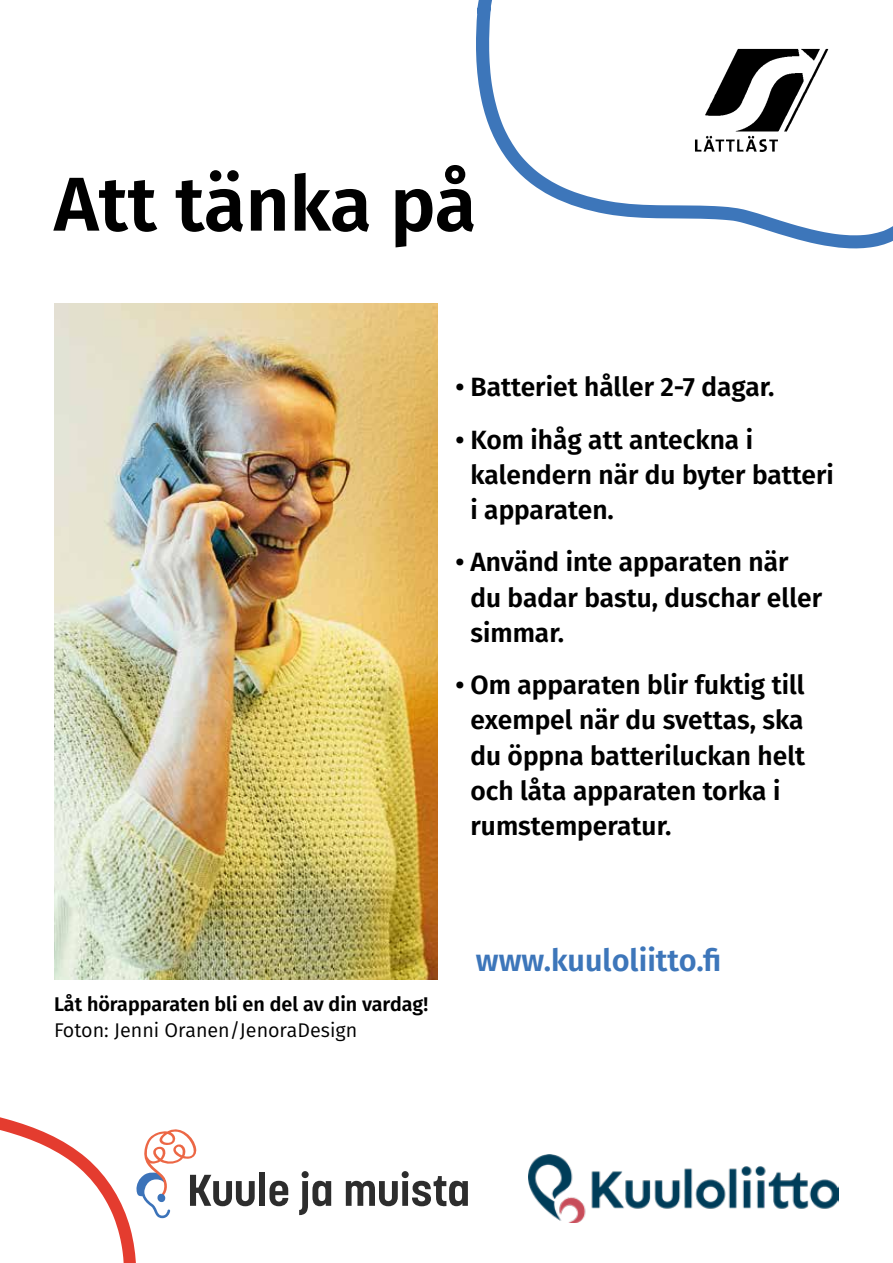
<style>
.page{position:relative;width:893px;height:1263px;background:#fff}
.page>*{position:absolute;margin:0;border:0;box-sizing:border-box;transform-origin:0 0}
.t1{font:600 76.35px "Fira Sans";color:#000}
.t2{font:600 30.75px "Fira Sans";color:#3d76ba}
.t3{font:600 26.4px/35.2px "Fira Sans";color:#000}
.t4{font:600 19.8px "Fira Sans";color:#000}
.t5{font:19.8px "Fira Sans";color:#000}
</style>
<div class="page">
<img style="left:54px;top:304px;width:383px;height:675px">
<svg style="left:476px;top:0;width:417px;height:249px"></svg>
<svg style="left:0;top:1117px;width:255px;height:146px"></svg>
<div style="left:259px;top:1172px;width:6px;height:34px;background:#2d2d2d"></div>
<svg style="left:269px;top:1181px;width:19px;height:25px"></svg>
<svg style="left:299px;top:1171px;width:32px;height:44px"></svg>
<svg style="left:346px;top:1171px;width:122px;height:36px"></svg>
<img style="left:528px;top:1154px;width:311px;height:68px">
<img style="left:691px;top:47px;width:139px;height:112px">
<h1 class="t1" style="left:54px;top:141px;width:424px">Att tänka på</h1>
<p class="t3" style="left:455px;top:368px;width:321px">• Batteriet håller 2-7 dagar.</p>
<p class="t3" style="left:470px;top:420px;width:365px;text-indent:-15px">• Kom ihåg att anteckna i kalendern när du byter batteri i apparaten.</p>
<p class="t3" style="left:470px;top:543px;width:353px;text-indent:-15px">• Använd inte apparaten när du badar bastu, duschar eller simmar.</p>
<p class="t3" style="left:470px;top:666px;width:336px;text-indent:-15px">• Om apparaten blir fuktig till exempel när du svettas, ska du öppna batteriluckan helt och låta apparaten torka i rumstemperatur.</p>
<p class="t4" style="left:54px;top:987px;width:376px">Låt hörapparaten bli en del av din vardag!</p>
<p class="t5" style="left:54px;top:1015px;width:305px">Foton: Jenni Oranen/JenoraDesign</p>
<p class="t2" style="left:476px;top:935px;width:247px">www.kuuloliitto.fi</p>
</div>
